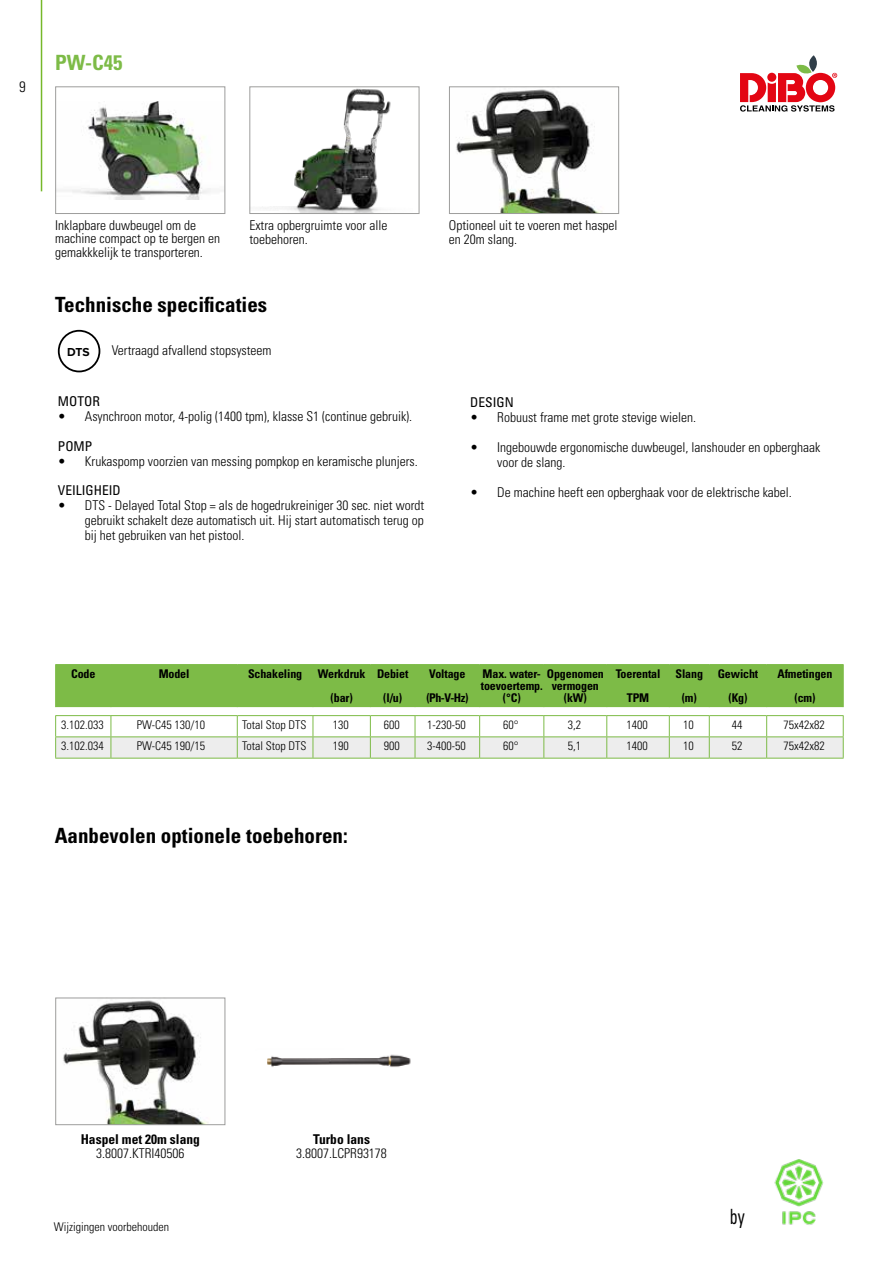
<style>
.page{position:relative;width:893px;height:1263px;background:#fff}
.page>*{position:absolute;margin:0;border:0;box-sizing:border-box;transform-origin:0 0}
.t1{font:700 condensed 21px "Univers LT Std";color:#000}
.t2{font:700 condensed 21px "Univers LT Std";color:#7dbb47}
.t3{font:condensed 21px "Univers LT Std";color:#000;scale:.75 1}
.t4{font:300 condensed 15px "Univers LT Std";color:#000}
.t5{font:300 condensed 13.5px/13.5px "Univers LT Std";color:#000}
.t6{font:700 condensed 13.5px "Univers LT Std";color:#000}
.t7{font:condensed 13.5px "Univers LT Std";color:#000}
.t8{font:300 condensed 12px "Univers LT Std";color:#000}
.t9{font:700 condensed 12px/24px "Univers LT Std";letter-spacing:-.01em;color:#000;text-align:center}
.t10{font:700 12px "Proxima Nova";color:#000}
</style>
<div class="page">
<svg style="left:740px;top:55px;width:98px;height:57px"></svg>
<hr style="left:41px;top:0;width:1px;height:191px;background:#76b82a">
<img style="left:774px;top:1159px;width:50px;height:66px">
<div style="left:58px;top:330px;width:42px;height:42px;border:2px solid #000;border-radius:50%"></div>
<img style="left:265px;top:88px;width:126px;height:124px">
<div style="left:249px;top:86px;width:170px;height:128px;border:1px solid #9d9d9c"></div>
<img style="left:57px;top:101px;width:154px;height:98px">
<div style="left:55px;top:86px;width:170px;height:128px;border:1px solid #9d9d9c"></div>
<img style="left:267px;top:1054px;width:144px;height:13px">
<img style="left:456px;top:89px;width:146px;height:123px">
<div style="left:449px;top:86px;width:170px;height:128px;border:1px solid #9d9d9c"></div>
<img style="left:63px;top:1000px;width:145px;height:123px">
<div style="left:55px;top:997px;width:170px;height:128px;border:1px solid #9d9d9c"></div>
<div style="left:56px;top:665px;width:787px;height:42px;background:#7dbb47"></div>
<hr style="left:55px;top:715px;width:56px;height:1px;background:#7dbb47">
<hr style="left:111px;top:715px;width:126px;height:1px;background:#7dbb47">
<hr style="left:237px;top:715px;width:76px;height:1px;background:#7dbb47">
<hr style="left:313px;top:715px;width:57px;height:1px;background:#7dbb47">
<hr style="left:370px;top:715px;width:45px;height:1px;background:#7dbb47">
<hr style="left:415px;top:715px;width:65px;height:1px;background:#7dbb47">
<hr style="left:480px;top:715px;width:64px;height:1px;background:#7dbb47">
<hr style="left:544px;top:715px;width:63px;height:1px;background:#7dbb47">
<hr style="left:607px;top:715px;width:62px;height:1px;background:#7dbb47">
<hr style="left:669px;top:715px;width:40px;height:1px;background:#7dbb47">
<hr style="left:709px;top:715px;width:58px;height:1px;background:#7dbb47">
<hr style="left:767px;top:715px;width:77px;height:1px;background:#7dbb47">
<svg style="left:55px;top:716px;width:789px;height:42px"></svg>
<hr style="left:55px;top:664px;width:56px;height:1px;background:#7dbb47">
<hr style="left:55px;top:665px;width:1px;height:42px;background:#7dbb47">
<hr style="left:111px;top:664px;width:126px;height:1px;background:#7dbb47">
<hr style="left:111px;top:665px;width:1px;height:42px;background:#7dbb47">
<hr style="left:237px;top:664px;width:76px;height:1px;background:#7dbb47">
<hr style="left:237px;top:665px;width:1px;height:42px;background:#7dbb47">
<hr style="left:313px;top:664px;width:57px;height:1px;background:#7dbb47">
<hr style="left:313px;top:665px;width:1px;height:42px;background:#7dbb47">
<hr style="left:370px;top:664px;width:45px;height:1px;background:#7dbb47">
<hr style="left:370px;top:665px;width:1px;height:42px;background:#7dbb47">
<hr style="left:415px;top:664px;width:65px;height:1px;background:#7dbb47">
<hr style="left:415px;top:665px;width:1px;height:42px;background:#7dbb47">
<hr style="left:480px;top:664px;width:64px;height:1px;background:#7dbb47">
<hr style="left:479px;top:665px;width:1px;height:42px;background:#7dbb47">
<hr style="left:544px;top:664px;width:63px;height:1px;background:#7dbb47">
<hr style="left:543px;top:665px;width:1px;height:42px;background:#7dbb47">
<hr style="left:607px;top:664px;width:62px;height:1px;background:#7dbb47">
<hr style="left:606px;top:665px;width:1px;height:42px;background:#7dbb47">
<hr style="left:669px;top:664px;width:40px;height:1px;background:#7dbb47">
<hr style="left:669px;top:665px;width:1px;height:42px;background:#7dbb47">
<hr style="left:709px;top:664px;width:58px;height:1px;background:#7dbb47">
<hr style="left:709px;top:665px;width:1px;height:42px;background:#7dbb47">
<hr style="left:767px;top:664px;width:77px;height:1px;background:#7dbb47">
<hr style="left:766px;top:665px;width:1px;height:42px;background:#7dbb47">
<hr style="left:843px;top:665px;width:1px;height:42px;background:#7dbb47">
<hr style="left:55px;top:736px;width:56px;height:1px;background:#7dbb47">
<hr style="left:55px;top:758px;width:56px;height:1px;background:#7dbb47">
<hr style="left:111px;top:736px;width:126px;height:1px;background:#7dbb47">
<hr style="left:111px;top:758px;width:126px;height:1px;background:#7dbb47">
<hr style="left:237px;top:736px;width:76px;height:1px;background:#7dbb47">
<hr style="left:237px;top:758px;width:76px;height:1px;background:#7dbb47">
<hr style="left:313px;top:736px;width:57px;height:1px;background:#7dbb47">
<hr style="left:313px;top:758px;width:57px;height:1px;background:#7dbb47">
<hr style="left:370px;top:736px;width:45px;height:1px;background:#7dbb47">
<hr style="left:370px;top:758px;width:45px;height:1px;background:#7dbb47">
<hr style="left:415px;top:736px;width:65px;height:1px;background:#7dbb47">
<hr style="left:415px;top:758px;width:65px;height:1px;background:#7dbb47">
<hr style="left:480px;top:736px;width:64px;height:1px;background:#7dbb47">
<hr style="left:544px;top:736px;width:63px;height:1px;background:#7dbb47">
<hr style="left:480px;top:758px;width:64px;height:1px;background:#7dbb47">
<hr style="left:544px;top:758px;width:63px;height:1px;background:#7dbb47">
<hr style="left:607px;top:736px;width:62px;height:1px;background:#7dbb47">
<hr style="left:607px;top:758px;width:62px;height:1px;background:#7dbb47">
<hr style="left:669px;top:736px;width:40px;height:1px;background:#7dbb47">
<hr style="left:669px;top:758px;width:40px;height:1px;background:#7dbb47">
<hr style="left:709px;top:736px;width:58px;height:1px;background:#7dbb47">
<hr style="left:709px;top:758px;width:58px;height:1px;background:#7dbb47">
<hr style="left:767px;top:736px;width:77px;height:1px;background:#7dbb47">
<hr style="left:767px;top:758px;width:77px;height:1px;background:#7dbb47">
<p class="t4" style="left:19px;top:78px;width:8px">9</p>
<h1 class="t2" style="left:55px;top:50px;width:69px">PW-C45</h1>
<p class="t5" style="left:55px;top:218px;width:166px">Inklapbare duwbeugel om de machine compact op te bergen en gemakkkelijk te transporteren.</p>
<p class="t5" style="left:249px;top:219px;width:139px">Extra opbergruimte voor alle toebehoren.</p>
<p class="t5" style="left:449px;top:219px;width:170px">Optioneel uit te voeren met haspel en 20m slang.</p>
<h1 class="t1" style="left:55px;top:291px;width:213px">Technische specificaties</h1>
<p class="t10" style="left:67px;top:343px;width:24px">DTS</p>
<p class="t5" style="left:112px;top:344px;width:161px">Vertraagd afvallend stopsysteem</p>
<p class="t7" style="left:58px;top:393px;width:43px">MOTOR</p>
<p class="t5" style="left:58px;top:409px;width:356px">• Asynchroon motor, 4-polig (1400 tpm), klasse S1 (continue gebruik).</p>
<p class="t7" style="left:58px;top:438px;width:36px">POMP</p>
<p class="t5" style="left:58px;top:454px;width:361px">• Krukaspomp voorzien van messing pompkop en keramische plunjers.</p>
<p class="t7" style="left:58px;top:481px;width:65px">VEILIGHEID</p>
<p class="t5" style="left:85px;top:497px;width:341px;line-height:15px;text-align:justify;text-indent:-27px">• DTS - Delayed Total Stop = als de hogedrukreiniger 30 sec. niet wordt gebruikt schakelt deze automatisch uit. Hij start automatisch terug op bij het gebruiken van het pistool.</p>
<p class="t7" style="left:470px;top:394px;width:45px">DESIGN</p>
<p class="t5" style="left:470px;top:411px;width:227px">• Robuust frame met grote stevige wielen.</p>
<p class="t5" style="left:497px;top:440px;width:325px;line-height:15px;text-indent:-27px">• Ingebouwde ergonomische duwbeugel, lanshouder en opberghaak voor de slang.</p>
<p class="t5" style="left:470px;top:486px;width:323px">• De machine heeft een opberghaak voor de elektrische kabel.</p>
<p class="t9" style="left:71px;top:661px;width:26px">Code</p>
<p class="t9" style="left:159px;top:661px;width:32px">Model</p>
<p class="t9" style="left:248px;top:661px;width:56px">Schakeling</p>
<p class="t9" style="left:318px;top:661px;width:49px">Werkdruk (bar)</p>
<p class="t9" style="left:377px;top:661px;width:33px">Debiet (l/u)</p>
<p class="t9" style="left:426px;top:661px;width:43px;text-align:left">Voltage (Ph-V-Hz)</p>
<p class="t9" style="left:481px;top:667px;width:64px;line-height:12px">Max. water&shy;toevoertemp. (°C)</p>
<p class="t9" style="left:547px;top:667px;width:59px;line-height:12px">Opgenomen vermogen (kW)</p>
<p class="t9" style="left:616px;top:661px;width:46px">Toerental<br>TPM</p>
<p class="t9" style="left:675px;top:661px;width:29px">Slang (m)</p>
<p class="t9" style="left:718px;top:661px;width:42px">Gewicht (Kg)</p>
<p class="t9" style="left:777px;top:661px;width:56px">Afmetingen (cm)</p>
<p class="t8" style="left:61px;top:717px;width:44px">3.102.033</p>
<p class="t8" style="left:137px;top:717px;width:70px">PW-C45 130/10</p>
<p class="t8" style="left:242px;top:717px;width:66px">Total Stop DTS</p>
<p class="t8" style="left:333px;top:717px;width:17px">130</p>
<p class="t8" style="left:384px;top:717px;width:17px">600</p>
<p class="t8" style="left:427px;top:717px;width:40px">1-230-50</p>
<p class="t8" style="left:503px;top:717px;width:17px">60°</p>
<p class="t8" style="left:568px;top:717px;width:15px">3,2</p>
<p class="t8" style="left:626px;top:717px;width:23px">1400</p>
<p class="t8" style="left:683px;top:717px;width:12px">10</p>
<p class="t8" style="left:732px;top:717px;width:12px">44</p>
<p class="t8" style="left:783px;top:717px;width:43px">75x42x82</p>
<p class="t8" style="left:61px;top:738px;width:44px">3.102.034</p>
<p class="t8" style="left:137px;top:738px;width:70px">PW-C45 190/15</p>
<p class="t8" style="left:242px;top:738px;width:66px">Total Stop DTS</p>
<p class="t8" style="left:333px;top:738px;width:17px">190</p>
<p class="t8" style="left:384px;top:738px;width:17px">900</p>
<p class="t8" style="left:427px;top:738px;width:40px">3-400-50</p>
<p class="t8" style="left:503px;top:738px;width:17px">60°</p>
<p class="t8" style="left:568px;top:738px;width:15px">5,1</p>
<p class="t8" style="left:626px;top:738px;width:23px">1400</p>
<p class="t8" style="left:683px;top:738px;width:12px">10</p>
<p class="t8" style="left:732px;top:738px;width:12px">52</p>
<p class="t8" style="left:783px;top:738px;width:43px">75x42x82</p>
<h1 class="t1" style="left:55px;top:823px;width:294px">Aanbevolen optionele toebehoren:</h1>
<p class="t6" style="left:81px;top:1131px;width:121px">Haspel met 20m slang</p>
<p class="t5" style="left:96px;top:1146px;width:90px">3.8007.KTRI40506</p>
<p class="t8" style="left:54px;top:1219px;width:117px">Wijzigingen voorbehouden</p>
<p class="t6" style="left:313px;top:1131px;width:58px">Turbo lans</p>
<p class="t5" style="left:296px;top:1146px;width:92px">3.8007.LCPR93178</p>
<h1 class="t3" style="left:730px;top:1203px;width:21px">by</h1>
</div>
